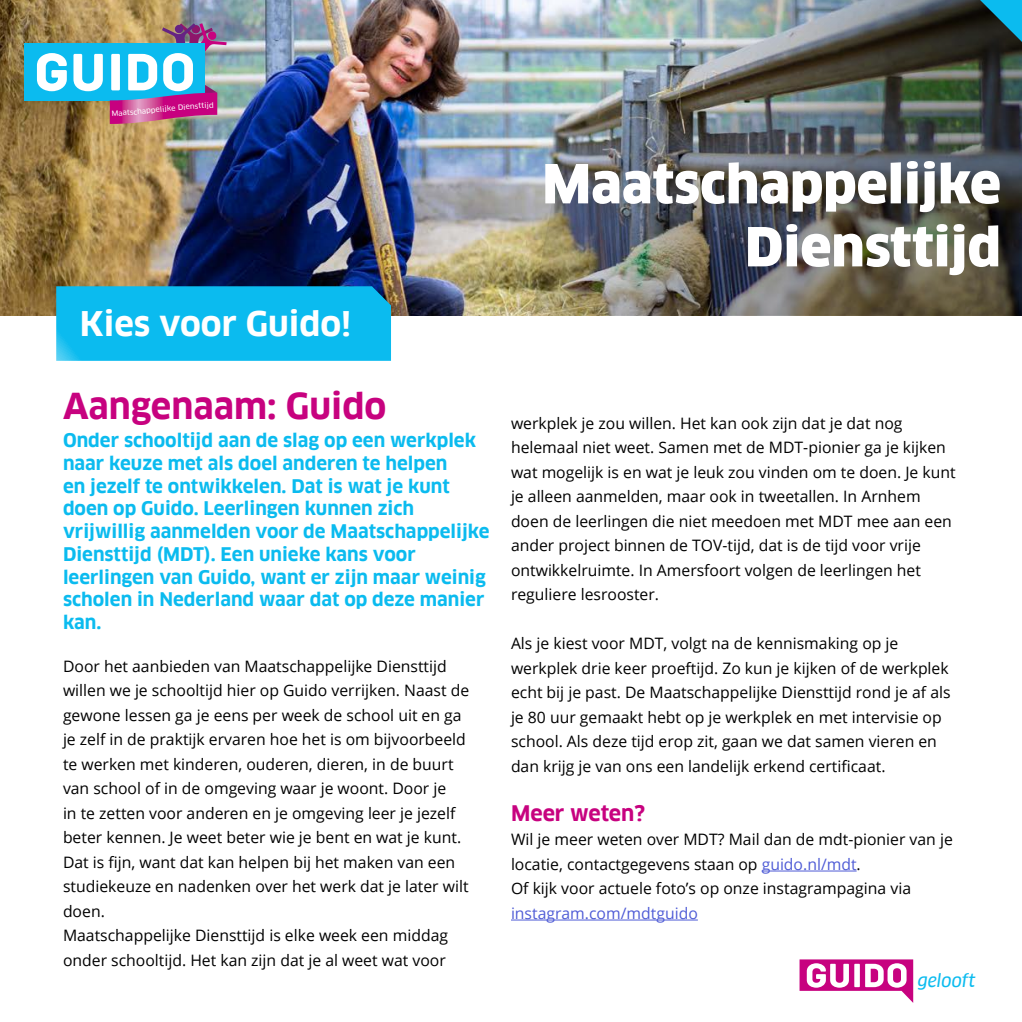
<style>
.page{position:relative;width:1022px;height:1022px;background:#fff}
.page>*{position:absolute;margin:0;border:0;box-sizing:border-box;transform-origin:0 0}
.t1{font:900 52.5px/63px "Clan Offc";color:#fff;text-align:right}
.t2{font:700 35px "Clan Offc";color:#c7027f}
.t3{font:700 33.25px "Clan Offc";color:#fff}
.t4{font:700 21px "Clan Offc";color:#c7027f}
.t5{font:700 18.38px/22.8px "Clan Offc";color:#0bbbef}
.t6{font:italic 17.5px "Clan Offc News";color:#0bbbef}
.t7{font:15.75px/24.5px "Open Sans";color:#000}
.t8{font:15.75px "Open Sans";color:#4f5cd6}
.t9{font:7px "Clan Offc News";color:#fff;scale:1.07 1}
.s1{color:#4f5cd6}
</style>
<div class="page">
<img style="left:0;top:0;width:531px;height:316px">
<svg style="left:799px;top:959px;width:114px;height:44px"></svg>
<img style="left:531px;top:0;width:491px;height:316px">
<svg style="left:980px;top:0;width:42px;height:42px;background:#146b82"></svg>
<div style="left:56px;top:286px;width:335px;height:75px;background:#0bbbef"></div>
<hr style="left:762px;top:871px;width:95px;height:1px;background:#4f5cd6">
<hr style="left:511px;top:920px;width:187px;height:1px;background:#4f5cd6">
<div style="left:25px;top:44px;width:180px;height:57px;background:#0bbbef"></div>
<svg style="left:37px;top:53px;width:30px;height:38px"></svg>
<svg style="left:73px;top:54px;width:30px;height:37px"></svg>
<img style="left:110px;top:23px;width:117px;height:101px">
<p class="t9" style="left:155px;top:106px;width:12px;rotate:-6deg">elij</p>
<p class="t9" style="left:167px;top:105px;width:19px;rotate:-5deg">ke Di</p>
<p class="t9" style="left:185px;top:103px;width:16px;rotate:-4deg">enst</p>
<h3 class="t3" style="left:80px;top:306px;width:273px">Kies voor Guido!</h3>
<h1 class="t1" style="left:542px;top:153px;width:460px">Maatschappelijke<br>Diensttijd</h1>
<h2 class="t2" style="left:63px;top:387px;width:325px">Aangenaam: Guido</h2>
<p class="t5" style="left:63px;top:429px;width:428px">Onder schooltijd aan de slag op een werkplek naar keuze met als doel anderen te helpen<br>en jezelf te ontwikkelen. Dat is wat je kunt doen op Guido. Leerlingen kunnen zich vrijwillig aanmelden voor de Maatschappelijke Diensttijd (MDT). Een unieke kans voor leerlingen van Guido, want er zijn maar weinig scholen in Nederland waar dat op deze manier kan.</p>
<p class="t7" style="left:63px;top:653px;width:408px">Door het aanbieden van Maatschappelijke Diensttijd willen we je schooltijd hier op Guido verrijken. Naast de gewone lessen ga je eens per week de school uit en ga je zelf in de praktijk ervaren hoe het is om bijvoorbeeld te werken met kinderen, ouderen, dieren, in de buurt van school of in de omgeving waar je woont. Door je<br>in te zetten voor anderen en je omgeving leer je jezelf beter kennen. Je weet beter wie je bent en wat je kunt.<br>Dat is fijn, want dat kan helpen bij het maken van een studiekeuze en nadenken over het werk dat je later wilt doen.<br>Maatschappelijke Diensttijd is elke week een middag onder schooltijd. Het kan zijn dat je al weet wat voor</p>
<p class="t7" style="left:511px;top:410px;width:446px">werkplek je zou willen. Het kan ook zijn dat je dat nog helemaal niet weet. Samen met de MDT-pionier ga je kijken wat mogelijk is en wat je leuk zou vinden om te doen. Je kunt je alleen aanmelden, maar ook in tweetallen. In Arnhem doen de leerlingen die niet meedoen met MDT mee aan een ander project binnen de TOV-tijd, dat is de tijd voor vrije ontwikkelruimte. In Amersfoort volgen de leerlingen het reguliere lesrooster.</p>
<p class="t7" style="left:511px;top:631px;width:441px">Als je kiest voor MDT, volgt na de kennismaking op je werkplek drie keer proeftijd. Zo kun je kijken of de werkplek echt bij je past. De Maatschappelijke Diensttijd rond je af als je 80 uur gemaakt hebt op je werkplek en met intervisie op school. Als deze tijd erop zit, gaan we dat samen vieren en dan krijg je van ons een landelijk erkend certificaat.</p>
<h3 class="t4" style="left:511px;top:802px;width:136px">Meer weten?</h3>
<p class="t7" style="left:511px;top:827px;width:443px">Wil je meer weten over MDT? Mail dan de mdt-pionier van je locatie, contactgegevens staan op <span class="s1">guido.nl/mdt</span>.<br>Of kijk voor actuele foto’s op onze instagrampagina via</p>
<p class="t8" style="left:511px;top:902px;width:188px">instagram.com/mdtguido</p>
<p class="t6" style="left:917px;top:971px;width:60px">gelooft</p>
</div>
